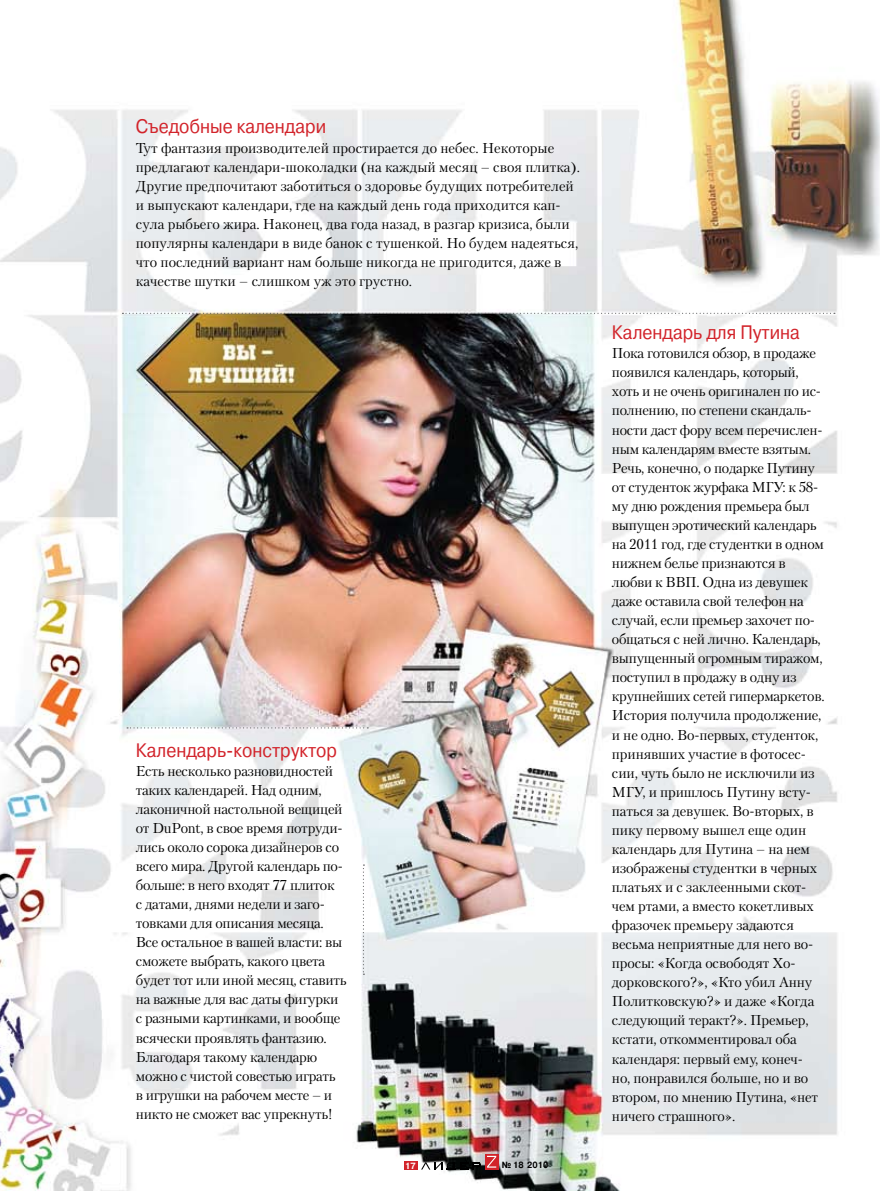
<style>
.page{position:relative;width:893px;height:1191px;background:#fff}
.page>*{position:absolute;margin:0;border:0;box-sizing:border-box;transform-origin:0 0}
.t1{font:19.5px "Pragmatica C";color:#d2232a;scale:.9 1}
.t2{font:14.25px/19px "Petersburg C";letter-spacing:-.02em;color:#000}
.t3{font:14.25px/19px "Petersburg C";color:#000}
.t4{font:700 9px "Pragmatica C";color:#000;scale:.9 1}
.t5{font:700 9px "Pragmatica C";color:#fff;scale:.9 1}
</style>
<div class="page">
<img style="left:0;top:0;width:880px;height:1191px">
<svg style="left:122px;top:313px;width:713px;height:1px"></svg>
<svg style="left:363px;top:864px;width:1px;height:110px"></svg>
<svg style="left:127px;top:727px;width:241px;height:1px"></svg>
<svg style="left:421px;top:1162px;width:60px;height:7px"></svg>
<div style="left:404px;top:1161px;width:14px;height:8px;background:#d2232a"></div>
<svg style="left:485px;top:1153px;width:13px;height:16px"></svg>
<svg style="left:487px;top:1155px;width:9px;height:12px"></svg>
<h1 class="t1" style="left:136px;top:116px;width:213px">Съедобные календари</h1>
<p class="t3" style="left:136px;top:138px;width:446px">Тут фантазия производителей простирается до небес. Некоторые предлагают календари-шоколадки (на каждый месяц – своя плитка).<br>Другие предпочитают заботиться о здоровье будущих потребителей и выпускают календари, где на каждый день года приходится кап&shy;сула рыбьего жира. Наконец, два года назад, в разгар кризиса, были популярны календари в виде банок с тушенкой. Но будем надеяться, что последний вариант нам больше никогда не пригодится, даже в качестве шутки – слишком уж это грустно.</p>
<h1 class="t1" style="left:136px;top:739px;width:225px">Календарь-конструктор</h1>
<p class="t2" style="left:136px;top:761px;width:212px">Есть несколько разновидностей таких календарей. Над одним, лаконичной настольной вещицей от DuPont, в свое время потруди&shy;лись около сорока дизайнеров со всего мира. Другой календарь по&shy;больше: в него входят 77 плиток<br>с датами, днями недели и заго&shy;товками для описания месяца.<br>Все остальное в вашей власти: вы сможете выбрать, какого цвета будет тот или иной месяц, ставить на важные для вас даты фигурки с разными картинками, и вообще всячески проявлять фантазию.<br>Благодаря такому календарю можно с чистой совестью играть<br>в игрушки на рабочем месте – и никто не сможет вас упрекнуть!</p>
<p class="t5" style="left:405px;top:1160px;width:13px">17</p>
<p class="t4" style="left:502px;top:1160px;width:53px">№ 18 2010</p>
<h1 class="t1" style="left:612px;top:322px;width:210px">Календарь для Путина</h1>
<p class="t2" style="left:612px;top:344px;width:214px">Пока готовился обзор, в продаже появился календарь, который, хоть и не очень оригинален по ис&shy;полнению, по степени скандаль&shy;ности даст фору всем перечислен&shy;ным календарям вместе взятым.<br>Речь, конечно, о подарке Путину от студенток журфака МГУ: к 58- му дню рождения премьера был выпущен эротический календарь на 2011 год, где студентки в одном нижнем белье признаются в любви к ВВП. Одна из девушек даже оставила свой телефон на случай, если премьер захочет по&shy;общаться с ней лично. Календарь, выпущенный огромным тиражом, поступил в продажу в одну из крупнейших сетей гипермаркетов.<br>История получила продолжение, и не одно. Во-первых, студенток, принявших участие в фотосес&shy;сии, чуть было не исключили из<br>МГУ, и пришлось Путину всту&shy;паться за девушек. Во-вторых, в пику первому вышел еще один календарь для Путина – на нем изображены студентки в черных платьях и с заклеенными скот&shy;чем ртами, а вместо кокетливых фразочек премьеру задаются весьма неприятные для него во&shy;просы: «Когда освободят Хо&shy;дорковского?», «Кто убил Анну<br>Политковскую?» и даже «Когда следующий теракт?». Премьер, кстати, откомментировал оба календаря: первый ему, конеч&shy;но, понравился больше, но и во втором, по мнению Путина, «нет ничего страшного».</p>
</div>
